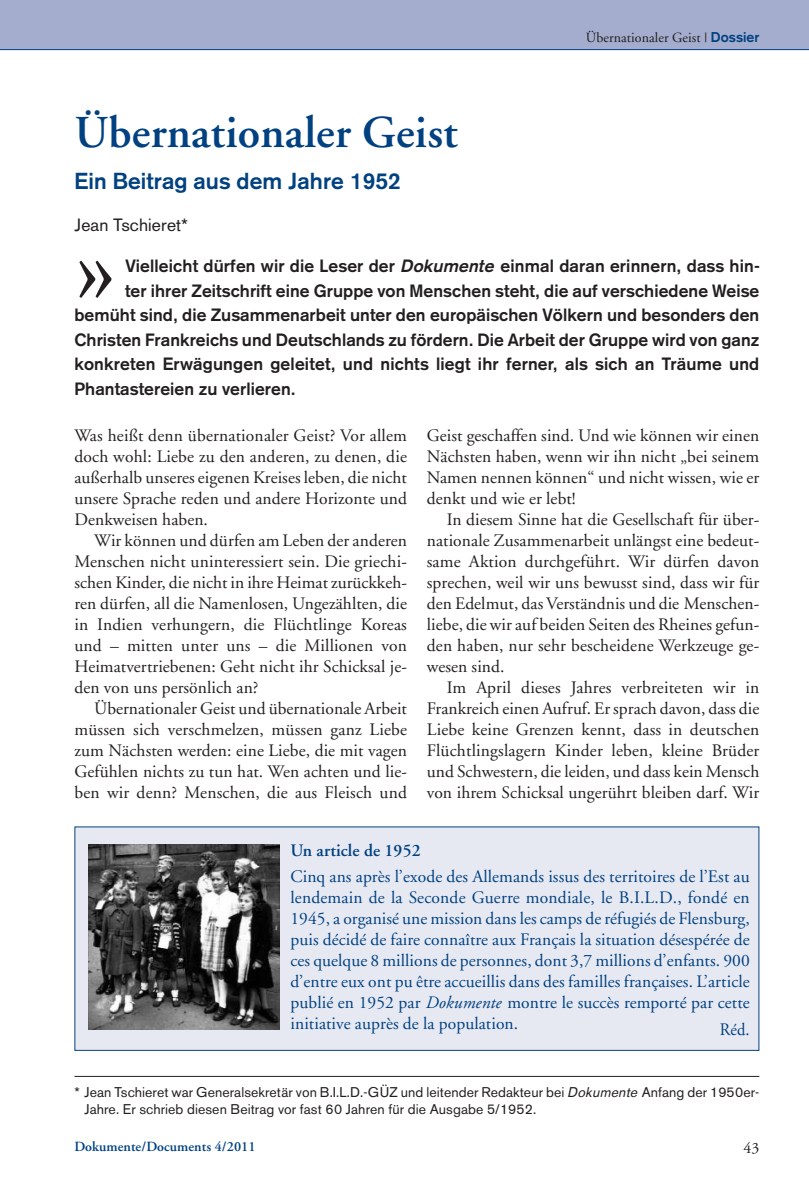
<style>
.page{position:relative;width:809px;height:1191px;background:#fff}
.page>*{position:absolute;margin:0;border:0;box-sizing:border-box;transform-origin:0 0}
.t1{font:111.48px "Adobe Garamond";color:#231f20}
.t2{font:600 45.5px "Adobe Garamond";letter-spacing:.005em;color:#014181}
.t3{font:700 22.75px "Akzidenz Grotesk";letter-spacing:.005em;color:#014181}
.t4{font:17.5px/21px "Adobe Garamond";letter-spacing:.005em;color:#231f20;text-align:justify}
.t5{font:17.5px/21px "Adobe Garamond";letter-spacing:.005em;color:#014181;text-align:justify}
.t6{font:700 17.5px "Akzidenz Grotesk";letter-spacing:.005em;color:#231f20}
.t7{font:600 17.5px "Adobe Garamond";letter-spacing:.005em;color:#014181}
.t8{font:17.5px "Akzidenz Grotesk";letter-spacing:.005em;color:#231f20}
.t9{font:17.5px "Adobe Garamond";letter-spacing:.005em;color:#014181;scale:.94 1}
.t10{font:15.75px "Adobe Garamond";color:#231f20}
.t11{font:14px/17.5px "Akzidenz Grotesk BE";letter-spacing:.005em;color:#231f20}
.t12{font:14px "Adobe Garamond";letter-spacing:.005em;color:#231f20}
.t13{font:600 14px "Adobe Garamond";letter-spacing:.005em;color:#014181}
.s1{font-family:"Akzidenz Grotesk";font-weight:700;color:#014181}
.s2{font-style:italic}
</style>
<div class="page">
<div style="left:0;top:0;width:809px;height:50px;background:#a4adcd"></div>
<hr style="left:74px;top:1076px;width:685px;height:1px;background:#231f20">
<hr style="left:0;top:49px;width:809px;height:1px;background:#014181">
<div style="left:75px;top:827px;width:683px;height:223px;background:#e7e9f2"></div>
<img style="left:88px;top:844px;width:192px;height:185px">
<h2 class="t2" style="left:74px;top:114px;width:385px">Übernationaler Geist</h2>
<p class="t12" style="left:586px;top:32px;width:175px">Übernationaler Geist | <span class="s1">Dossier</span></p>
<h3 class="t3" style="left:74px;top:173px;width:328px">Ein Beitrag aus dem Jahre 1952</h3>
<p class="t8" style="left:74px;top:219px;width:115px">Jean Tschieret*</p>
<h1 class="t1" style="left:74px;top:222px;width:44px">»</h1>
<p class="t6" style="left:125px;top:260px;width:636px">Vielleicht dürfen wir die Leser der <span class="s2">Dokumente</span> einmal daran erinnern, dass hin-</p>
<p class="t6" style="left:125px;top:284px;width:636px">ter ihrer Zeitschrift eine Gruppe von Menschen steht, die auf verschiedene Weise</p>
<p class="t6" style="left:74px;top:309px;width:686px">bemüht sind, die Zusammenarbeit unter den europäischen Völkern und besonders den</p>
<p class="t6" style="left:74px;top:333px;width:686px">Christen Frankreichs und Deutschlands zu fördern. Die Arbeit der Gruppe wird von ganz</p>
<p class="t6" style="left:74px;top:358px;width:686px">konkreten Erwägungen geleitet, und nichts liegt ihr ferner, als sich an Träume und</p>
<p class="t6" style="left:74px;top:382px;width:223px">Phantastereien zu verlieren.</p>
<p class="t4" style="left:74px;top:426px;width:334px">Was heißt denn übernationaler Geist? Vor allem doch wohl: Liebe zu den anderen, zu denen, die außerhalb unseres eigenen Kreises leben, die nicht unsere Sprache reden und andere Horizonte und Denkweisen haben.</p>
<p class="t4" style="left:74px;top:531px;width:334px;text-indent:20px">Wir können und dürfen am Leben der anderen Menschen nicht uninteressiert sein. Die griechi&shy;schen Kinder, die nicht in ihre Heimat zurückkeh&shy;ren dürfen, all die Namenlosen, Ungezählten, die in Indien verhungern, die Flüchtlinge Koreas und – mitten unter uns – die Millionen von Heimatvertriebenen: Geht nicht ihr Schicksal je&shy;den von uns persönlich an?</p>
<p class="t4" style="left:74px;top:699px;width:334px;text-indent:20px">Übernationaler Geist und übernationale Arbeit müssen sich verschmelzen, müssen ganz Liebe zum Nächsten werden: eine Liebe, die mit vagen Gefühlen nichts zu tun hat. Wen achten und lie&shy;ben wir denn? Menschen, die aus Fleisch und</p>
<p class="t4" style="left:427px;top:426px;width:334px">Geist geschaffen sind. Und wie können wir einen Nächsten haben, wenn wir ihn nicht „bei seinem Namen nennen können“ und nicht wissen, wie er denkt und wie er lebt!</p>
<p class="t4" style="left:427px;top:510px;width:334px;text-indent:20px">In diesem Sinne hat die Gesellschaft für über&shy;nationale Zusammenarbeit unlängst eine bedeut&shy;same Aktion durchgeführt. Wir dürfen davon sprechen, weil wir uns bewusst sind, dass wir für den Edelmut, das Verständnis und die Menschen&shy;liebe, die wir auf beiden Seiten des Rheines gefun&shy;den haben, nur sehr bescheidene Werkzeuge ge&shy;wesen sind.</p>
<p class="t4" style="left:427px;top:678px;width:334px;text-indent:20px">Im April dieses Jahres verbreiteten wir in Frankreich einen Aufruf. Er sprach davon, dass die Liebe keine Grenzen kennt, dass in deutschen Flüchtlingslagern Kinder leben, kleine Brüder und Schwestern, die leiden, und dass kein Mensch von ihrem Schicksal ungerührt bleiben darf. Wir</p>
<p class="t7" style="left:290px;top:843px;width:132px">Un article de 1952</p>
<p class="t5" style="left:290px;top:867px;width:461px">Cinq ans après l’exode des Allemands issus des territoires de l’Est au lendemain de la Seconde Guerre mondiale, le B.I.L.D., fondé en 1945, a organisé une mission dans les camps de réfugiés de Flensburg, puis décidé de faire connaître aux Français la situation désespérée de ces quelque 8 millions de personnes, dont 3,7 millions d’enfants. 900 d’entre eux ont pu être accueillis dans des familles françaises. L’article publié en 1952 par <span class="s2">Dokumente</span> montre le succès remporté par cette initiative auprès de la population.</p>
<p class="t9" style="left:719px;top:1022px;width:33px">Réd.</p>
<p class="t11" style="left:84px;top:1084px;width:676px;text-indent:-10px">* Jean Tschieret war Generalsekretär von B.I.L.D.-GÜZ und leitender Redakteur bei <span class="s2">Dokumente</span> Anfang der 1950er-<br>Jahre. Er schrieb diesen Beitrag vor fast 60 Jahren für die Ausgabe 5/1952.</p>
<p class="t13" style="left:74px;top:1141px;width:183px">Dokumente/Documents 4/2011</p>
<p class="t10" style="left:743px;top:1141px;width:17px">43</p>
</div>
